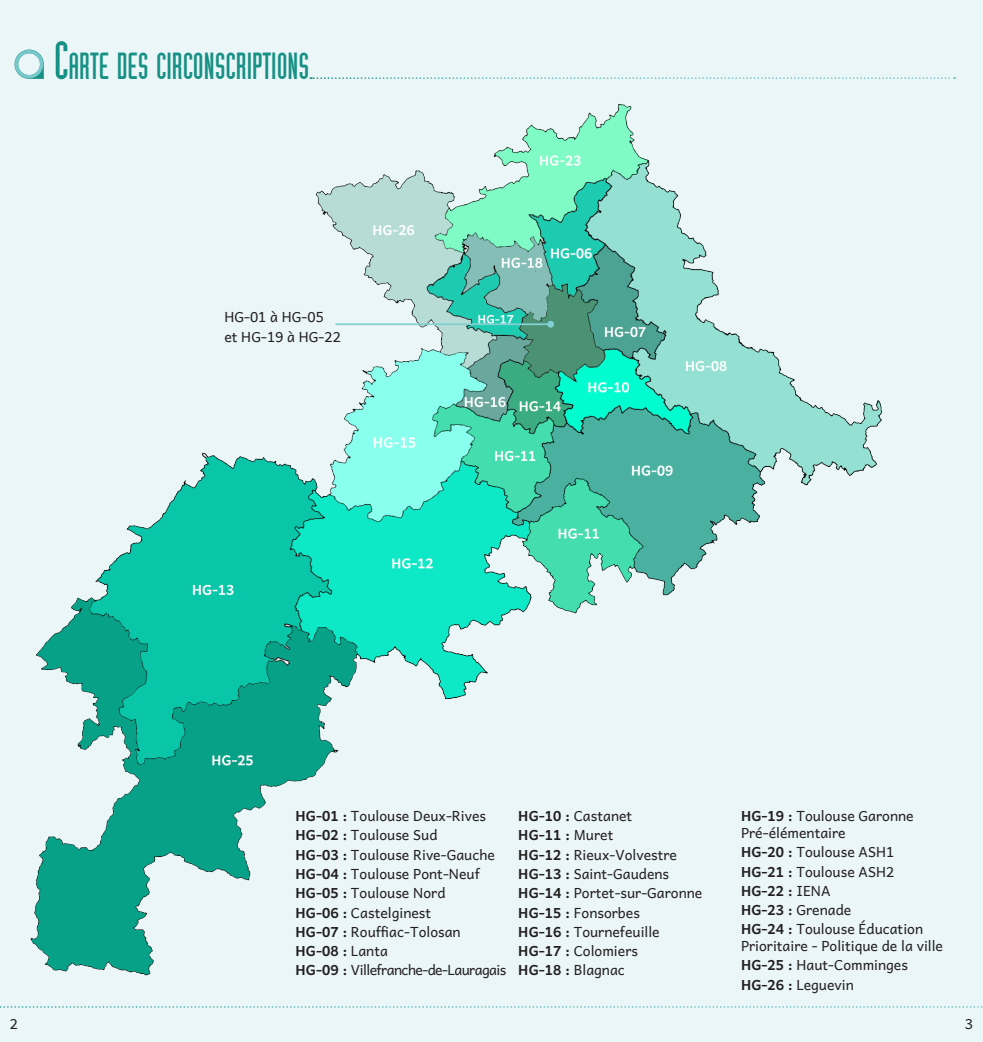
<style>
.page{position:relative;width:983px;height:1042px;background:#fff}
.page>*{position:absolute;margin:0;border:0;box-sizing:border-box;transform-origin:0 0}
.t1{font:36.75px "Industria Solid";color:#179085}
.t2{font:14px/16.8px "Andika New Basic";color:#231f20}
.t3{font:700 14px "Andika New Basic";color:#231f20}
.t4{font:14px "Andika New Basic";letter-spacing:-.04em;color:#231f20}
.s1{font-size:52.5px}
.s2{font-weight:700}
.s3{font-weight:400}
</style>
<div class="page">
<div style="left:0;top:0;width:982px;height:1042px;background:#eaf6f7"></div>
<svg style="left:310px;top:77px;width:644px;height:2px"></svg>
<svg style="left:14px;top:49px;width:30px;height:30px"></svg>
<svg style="left:0;top:1006px;width:983px;height:2px"></svg>
<img style="left:30px;top:103px;width:852px;height:873px">
<hr style="left:335px;top:323px;width:215px;height:2px;background:#83d0d4">
<div style="left:547px;top:321px;width:7px;height:7px;background:#83d0d4;border-radius:50%"></div>
<p class="t1" style="left:54px;top:46px;width:257px"><span class="s1">C</span>ARTE DES CIRCONSCRIPTIONS</p>
<p class="t2" style="left:224px;top:307px;width:101px">HG-01 à HG-05</p>
<p class="t2" style="left:224px;top:326px;width:118px">et HG-19 à HG-22</p>
<p class="t2" style="left:295px;top:805px;width:192px"><span class="s2">HG-01 :</span> Toulouse Deux-Rives</p>
<p class="t2" style="left:295px;top:825px;width:143px"><span class="s2">HG-02 :</span> Toulouse Sud</p>
<p class="t2" style="left:295px;top:844px;width:201px"><span class="s2">HG-03 :</span> Toulouse Rive-Gauche</p>
<p class="t2" style="left:295px;top:863px;width:186px"><span class="s2">HG-04 :</span> Toulouse Pont-Neuf</p>
<p class="t2" style="left:295px;top:882px;width:151px"><span class="s2">HG-05 :</span> Toulouse Nord</p>
<p class="t2" style="left:295px;top:902px;width:137px"><span class="s2">HG-06 :</span> Castelginest</p>
<p class="t2" style="left:295px;top:921px;width:166px"><span class="s2">HG-07 :</span> Rouffiac-Tolosan</p>
<p class="t3" style="left:295px;top:938px;width:94px">HG-08 : <span class="s3">Lanta</span></p>
<p class="t4" style="left:295px;top:957px;width:212px"><span class="s2">HG-09 :</span> Villefranche-de-Lauragais</p>
<p class="t2" style="left:518px;top:805px;width:115px"><span class="s2">HG-10 :</span> Castanet</p>
<p class="t3" style="left:518px;top:822px;width:96px">HG-11 : <span class="s3">Muret</span></p>
<p class="t2" style="left:518px;top:844px;width:160px"><span class="s2">HG-12 :</span> Rieux-Volvestre</p>
<p class="t2" style="left:518px;top:863px;width:152px"><span class="s2">HG-13 :</span> Saint-Gaudens</p>
<p class="t2" style="left:518px;top:882px;width:185px"><span class="s2">HG-14 :</span> Portet-sur-Garonne</p>
<p class="t2" style="left:518px;top:902px;width:123px"><span class="s2">HG-15 :</span> Fonsorbes</p>
<p class="t2" style="left:518px;top:921px;width:143px"><span class="s2">HG-16 :</span> Tournefeuille</p>
<p class="t2" style="left:518px;top:940px;width:121px"><span class="s2">HG-17 :</span> Colomiers</p>
<p class="t2" style="left:518px;top:960px;width:108px"><span class="s2">HG-18 :</span> Blagnac</p>
<p class="t2" style="left:740px;top:805px;width:174px"><span class="s2">HG-19 :</span> Toulouse Garonne<br>Pré-élémentaire</p>
<p class="t2" style="left:740px;top:841px;width:155px"><span class="s2">HG-20 :</span> Toulouse ASH1</p>
<p class="t2" style="left:740px;top:861px;width:155px"><span class="s2">HG-21 :</span> Toulouse ASH2</p>
<p class="t3" style="left:740px;top:878px;width:91px">HG-22 : <span class="s3">IENA</span></p>
<p class="t2" style="left:740px;top:899px;width:112px"><span class="s2">HG-23 :</span> Grenade</p>
<p class="t2" style="left:740px;top:919px;width:203px"><span class="s2">HG-24 :</span> Toulouse Éducation<br>Prioritaire - Politique de la ville</p>
<p class="t2" style="left:740px;top:955px;width:168px"><span class="s2">HG-25 :</span> Haut-Comminges</p>
<p class="t2" style="left:740px;top:974px;width:114px"><span class="s2">HG-26 :</span> Leguevin</p>
<p class="t2" style="left:10px;top:1013px;width:10px">2</p>
<p class="t2" style="left:964px;top:1013px;width:10px">3</p>
</div>
